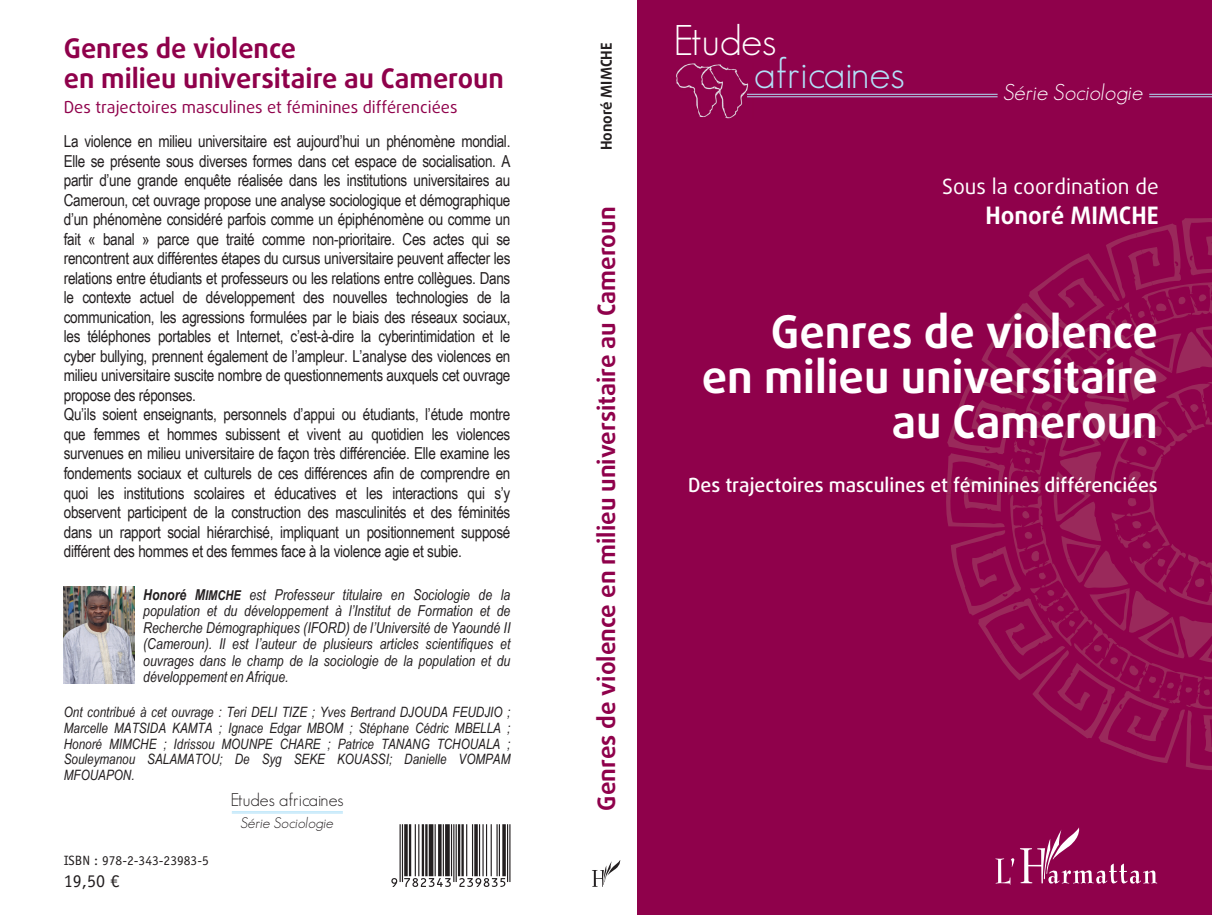
<style>
.page{position:relative;width:1212px;height:915px;background:#fff}
.page>*{position:absolute;margin:0;border:0;box-sizing:border-box;transform-origin:0 0}
.t1{font:700 45px/45px "Daxline Pro";color:#fff;text-align:right}
.t2{font:300 42px "Geosans";color:#b2e2f9}
.t3{font:300 42px "Geosans";color:#fff}
.t4{font:700 27px/30px "Daxline Pro";color:#8f014b}
.t5{font:700 24px "Daxline Pro";color:#8f014b}
.t6{font:700 24px "Daxline Pro";color:#fff}
.t7{font:italic 300 22.5px "Geosans";color:#fff}
.t8{font:21px "Daxline Pro";color:#fff}
.t9{font:500 19.5px "Daxline Pro";color:#fff}
.t10{font:300 18px "Geosans";color:#231f20}
.t11{font:18px "Officina Sans Std";color:#231f20}
.t12{font:16.5px/19.5px "Arial Narrow";letter-spacing:-.02em;color:#231f20}
.t13{font:16.5px "Daxline Pro";color:#8f014b}
.t14{font:italic 15px/16.5px "Arial Narrow";color:#231f20;text-align:justify}
.t15{font:italic 300 15px "Geosans";color:#231f20}
.t16{font:700 15px "Daxline Pro";color:#231f20}
.t17{font:italic 14.25px/15.6px "Arial Narrow";color:#231f20;text-align:justify}
.t18{font:13.5px "Officina Sans Std";color:#231f20}
.s1{font-weight:700}
.s2{font-weight:700;font-size:13.5px}
</style>
<div class="page">
<svg style="left:591px;top:860px;width:29px;height:26px"></svg>
<div style="left:637px;top:0;width:574px;height:914px;background:#8f014b"></div>
<svg style="left:946px;top:218px;width:265px;height:552px"></svg>
<img style="left:676px;top:63px;width:22px;height:47px">
<svg style="left:676px;top:88px;width:22px;height:1px"></svg>
<img style="left:725px;top:67px;width:28px;height:52px">
<img style="left:698px;top:64px;width:30px;height:53px">
<img style="left:698px;top:88px;width:30px;height:1px">
<hr style="left:747px;top:94px;width:250px;height:1px;background:#b2e2f9">
<hr style="left:747px;top:96px;width:250px;height:1px;background:#b2e2f9">
<hr style="left:1149px;top:94px;width:62px;height:1px;background:#b2e2f9">
<hr style="left:1149px;top:96px;width:62px;height:1px;background:#b2e2f9">
<svg style="left:995px;top:827px;width:162px;height:58px"></svg>
<hr style="left:232px;top:811px;width:111px;height:1px;background:#b2e2f9">
<hr style="left:232px;top:812px;width:111px;height:1px;background:#b2e2f9">
<img style="left:64px;top:586px;width:71px;height:97px">
<svg style="left:391px;top:824px;width:119px;height:62px"></svg>
<h3 class="t4" style="left:64px;top:34px;width:441px">Genres de violence<br>en milieu universitaire au Cameroun</h3>
<p class="t13" style="left:64px;top:96px;width:395px">Des trajectoires masculines et féminines différenciées</p>
<p class="t12" style="left:64px;top:131px;width:448px">La violence en milieu universitaire est aujourd’hui un phénomène mondial.<br>Elle se présente sous diverses formes dans cet espace de socialisation. A partir d’une grande enquête réalisée dans les institutions universitaires au Cameroun, cet ouvrage propose une analyse sociologique et démographique d’un phénomène considéré parfois comme un épiphénomène ou comme un fait « banal » parce que traité comme non-prioritaire. Ces actes qui se rencontrent aux différentes étapes du cursus universitaire peuvent affecter les relations entre étudiants et professeurs ou les relations entre collègues. Dans le contexte actuel de développement des nouvelles technologies de la communication, les agressions formulées par le biais des réseaux sociaux, les téléphones portables et Internet, c’est-à-dire la cyberintimidation et le cyber bullying, prennent également de l’ampleur. L’analyse des violences en milieu universitaire suscite nombre de questionnements auxquels cet ouvrage propose des réponses.<br>Qu’ils soient enseignants, personnels d’appui ou étudiants, l’étude montre que femmes et hommes subissent et vivent au quotidien les violences survenues en milieu universitaire de façon très différenciée. Elle examine les fondements sociaux et culturels de ces différences afin de comprendre en quoi les institutions scolaires et éducatives et les interactions qui s’y observent participent de la construction des masculinités et des féminités dans un rapport social hiérarchisé, impliquant un positionnement supposé différent des hommes et des femmes face à la violence agie et subie.</p>
<p class="t14" style="left:143px;top:586px;width:369px"><span class="s1">Honoré M</span><span class="s2">IMCHE</span> est Professeur titulaire en Sociologie de la population et du développement à l’Institut de Formation et de Recherche Démographiques (IFORD) de l’Université de Yaoundé II (Cameroun). Il est l’auteur de plusieurs articles scientifiques et ouvrages dans le champ de la sociologie de la population et du développement en Afrique.</p>
<p class="t17" style="left:64px;top:704px;width:448px">Ont contribué à cet ouvrage : Teri DELI TIZE ; Yves Bertrand DJOUDA FEUDJIO ; Marcelle MATSIDA KAMTA ; Ignace Edgar MBOM ; Stéphane Cédric MBELLA ; Honoré MIMCHE ; Idrissou MOUNPE CHARE ; Patrice TANANG TCHOUALA ; Souleymanou SALAMATOU; De Syg SEKE KOUASSI; Danielle VOMPAM MFOUAPON.</p>
<p class="t18" style="left:64px;top:852px;width:147px">ISBN : 978-2-343-23983-5</p>
<p class="t11" style="left:64px;top:870px;width:57px">19,50 €</p>
<p class="t10" style="left:231px;top:789px;width:114px">Etudes africaines</p>
<p class="t15" style="left:241px;top:814px;width:94px">Série Sociologie</p>
<p class="t16" style="left:596px;top:150px;width:109px;rotate:-90deg">Honoré MIMCHE</p>
<h3 class="t5" style="left:590px;top:810px;width:605px;rotate:-90deg">Genres de violence en milieu universitaire au Cameroun</h3>
<h2 class="t3" style="left:674px;top:17px;width:104px">Etudes</h2>
<h2 class="t2" style="left:754px;top:50px;width:151px">africaines</h2>
<h3 class="t7" style="left:1003px;top:79px;width:141px">Série Sociologie</h3>
<p class="t8" style="left:942px;top:173px;width:218px">Sous la coordination de</p>
<h3 class="t6" style="left:985px;top:199px;width:175px">Honoré MIMCHE</h3>
<h1 class="t1" style="left:701px;top:309px;width:457px">Genres de violence<br>en milieu universitaire au Cameroun</h1>
<p class="t9" style="left:688px;top:471px;width:471px">Des trajectoires masculines et féminines différenciées</p>
</div>
